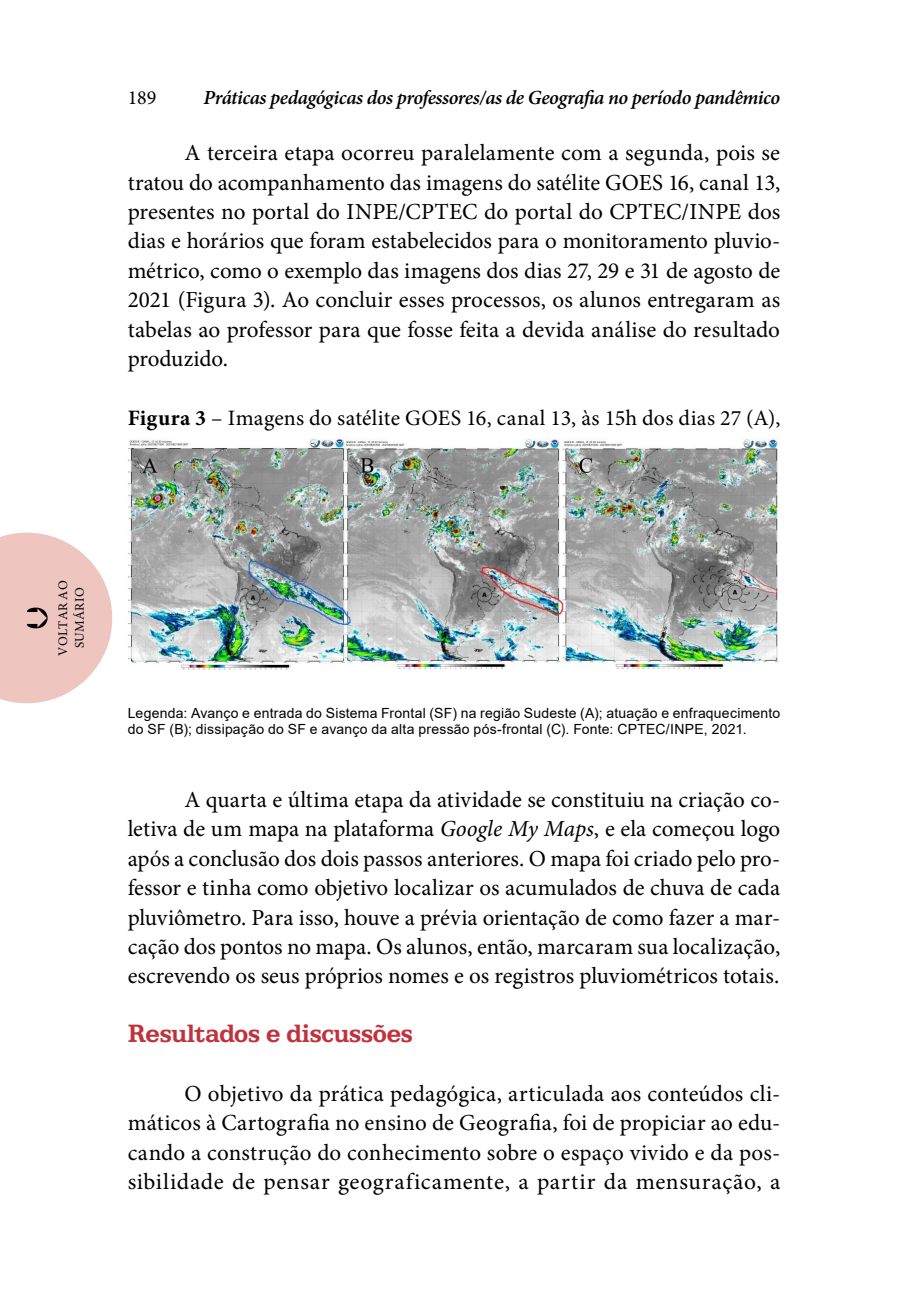
<style>
.page{position:relative;width:908px;height:1304px;background:#fff}
.page>*{position:absolute;margin:0;border:0;box-sizing:border-box;transform-origin:0 0}
.t1{font:700 26px "Egyptian TOT";letter-spacing:-.01em;color:#c0323c}
.t2{font:23px/29.4px "Minion Pro";letter-spacing:.01em;color:#000;text-align:justify}
.t3{font:22px "Minion Pro";letter-spacing:.01em;color:#000}
.t4{font:italic 600 20px "Minion Pro";letter-spacing:-.02em;color:#000}
.t5{font:20px "Minion Pro";color:#000}
.t6{font:14px/16.8px "Arial";letter-spacing:.015em;color:#000}
.t7{font:13.2px/16.4px "Minion Pro";letter-spacing:.02em;color:#000;text-align:center}
.s1{font-weight:700}
.s2{font-style:italic}
</style>
<div class="page">
<svg style="left:0;top:533px;width:112px;height:170px;background:#efccc8"></svg>
<img style="left:128px;top:438px;width:652px;height:232px">
<p class="t5" style="left:128px;top:84px;width:30px">189</p>
<p class="t4" style="left:203px;top:84px;width:578px">Práticas pedagógicas dos professores/as de Geografia no período pandêmico</p>
<p class="t2" style="left:128px;top:138px;width:654px;text-indent:57px">A terceira etapa ocorreu paralelamente com a segunda, pois se tratou do acompanhamento das imagens do satélite GOES 16, canal 13, presentes no portal do INPE/CPTEC do portal do CPTEC/INPE dos dias e horários que foram estabelecidos para o monitoramento pluvio&shy;métrico, como o exemplo das imagens dos dias 27, 29 e 31 de agosto de 2021 (Figura 3). Ao concluir esses processos, os alunos entregaram as tabelas ao professor para que fosse feita a devida análise do resultado produzido.</p>
<p class="t3" style="left:128px;top:403px;width:654px"><span class="s1">Figura 3</span> – Imagens do satélite GOES 16, canal 13, às 15h dos dias 27 (A),</p>
<p class="t7" style="left:55px;top:656px;width:77px;rotate:-90deg">VOLTAR AO<br>SUMÁRIO</p>
<p class="t6" style="left:128px;top:704px;width:653px">Legenda: Avanço e entrada do Sistema Frontal (SF) na região Sudeste (A); atuação e enfraquecimento do SF (B); dissipação do SF e avanço da alta pressão pós-frontal (C). Fonte: CPTEC/INPE, 2021.</p>
<p class="t2" style="left:128px;top:785px;width:653px;text-indent:57px">A quarta e última etapa da atividade se constituiu na criação co&shy;letiva de um mapa na plataforma <span class="s2">Google My Maps</span>, e ela começou logo após a conclusão dos dois passos anteriores. O mapa foi criado pelo pro&shy;fessor e tinha como objetivo localizar os acumulados de chuva de cada pluviômetro. Para isso, houve a prévia orientação de como fazer a mar&shy;cação dos pontos no mapa. Os alunos, então, marcaram sua localização, escrevendo os seus próprios nomes e os registros pluviométricos totais.</p>
<p class="t1" style="left:128px;top:1019px;width:286px">Resultados e discussões</p>
<p class="t2" style="left:128px;top:1079px;width:654px;text-indent:57px">O objetivo da prática pedagógica, articulada aos conteúdos cli&shy;máticos à Cartografia no ensino de Geografia, foi de propiciar ao edu&shy;cando a construção do conhecimento sobre o espaço vivido e da pos&shy;sibilidade de pensar geograficamente, a partir da mensuração, a</p>
</div>
